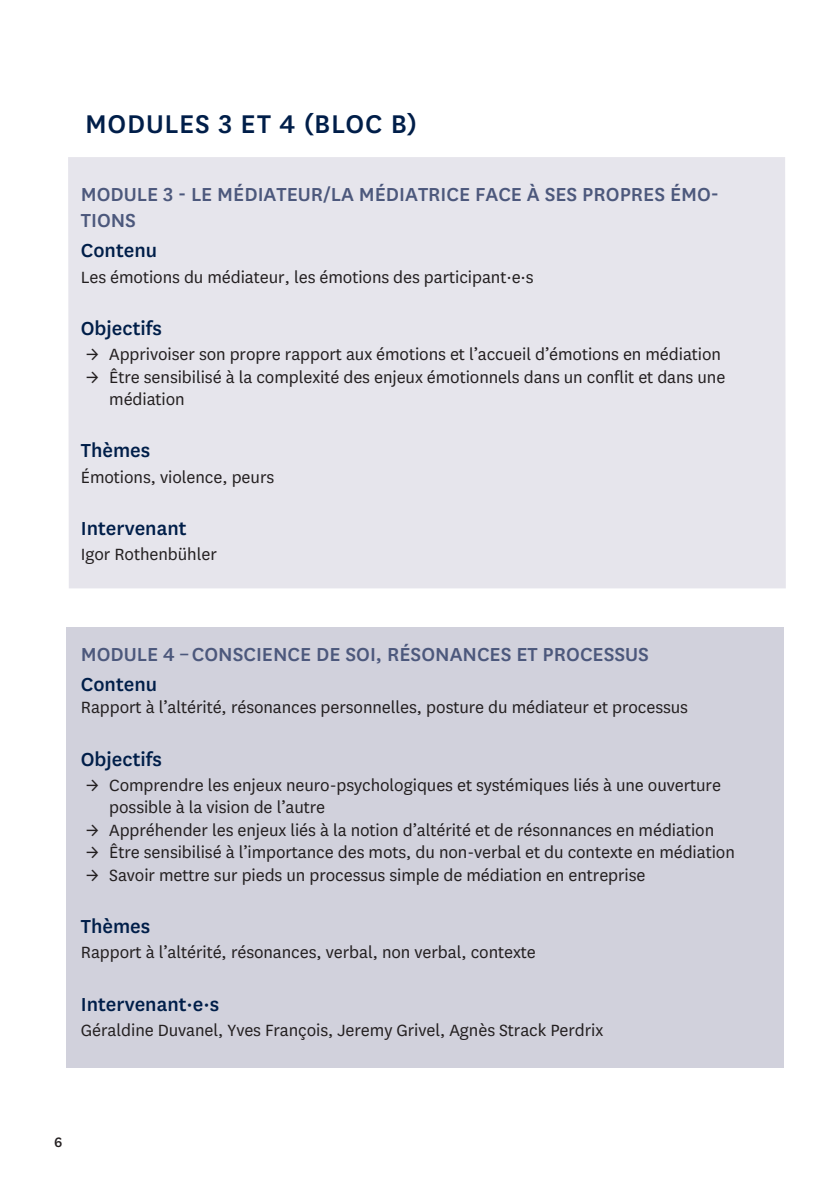
<style>
.page{position:relative;width:840px;height:1191px;background:#fff}
.page>*{position:absolute;margin:0;border:0;box-sizing:border-box;transform-origin:0 0}
.t1{font:500 30px "National Uni Fr";letter-spacing:.025em;color:#001e49}
.Titre_2{font:500 22px "National Uni Fr";color:#001e49}
.Paragraphe_texte{font:500 22px/26px "National Uni Fr";color:#4c587c}
.Titre_intermédiaire{font:500 22px "National Uni Fr";color:#4c587c}
.Paragraphe_texte-2{font:500 22px "National Uni Fr";color:#001e49}
.Paragraphe_texte-3{font:19px/22.4px "National Uni Fr";letter-spacing:-.005em;color:#231f20}
.Paragraphe_texte-4{font:500 16px "National Uni Fr";color:#231f20}
</style>
<div class="page">
<div style="left:68px;top:157px;width:717px;height:431px;background:#e6e5ec"></div>
<div style="left:67px;top:626px;width:716px;height:441px;background:#d1d1dc"></div>
<p class="t1" style="left:85px;top:103px;width:333px">MODULES 3 ET 4 (BLOC B)</p>
<p class="Paragraphe_texte" style="left:81px;top:180px;width:639px">MODULE 3 - LE MÉDIATEUR/LA MÉDIATRICE FACE À SES PROPRES ÉMO-<br>TIONS</p>
<p class="Titre_2" style="left:81px;top:236px;width:78px">Contenu</p>
<p class="Paragraphe_texte-3" style="left:81px;top:265px;width:454px">Les émotions du médiateur, les émotions des participant·e·s</p>
<p class="Titre_2" style="left:81px;top:313px;width:82px">Objectifs</p>
<p class="Paragraphe_texte-3" style="left:86px;top:342px;width:635px">→ Apprivoiser son propre rapport aux émotions et l’accueil d’émotions en médiation</p>
<p class="Paragraphe_texte-3" style="left:109px;top:365px;width:617px;text-indent:-23px">→ Être sensibilisé à la complexité des enjeux émotionnels dans un conflit et dans une médiation</p>
<p class="Titre_2" style="left:81px;top:436px;width:71px">Thèmes</p>
<p class="Paragraphe_texte-3" style="left:81px;top:465px;width:195px">Émotions, violence, peurs</p>
<p class="Titre_2" style="left:81px;top:513px;width:107px">Intervenant</p>
<p class="Paragraphe_texte-3" style="left:81px;top:542px;width:137px">Igor Rothenbühler</p>
<p class="Titre_intermédiaire" style="left:81px;top:639px;width:569px">MODULE 4 – CONSCIENCE DE SOI, RÉSONANCES ET PROCESSUS</p>
<p class="Paragraphe_texte-2" style="left:81px;top:669px;width:78px">Contenu</p>
<p class="Paragraphe_texte-3" style="left:81px;top:695px;width:608px">Rapport à l’altérité, résonances personnelles, posture du médiateur et processus</p>
<p class="Titre_2" style="left:81px;top:744px;width:82px">Objectifs</p>
<p class="Paragraphe_texte-3" style="left:109px;top:773px;width:613px;text-indent:-23px">→ Comprendre les enjeux neuro-psychologiques et systémiques liés à une ouverture possible à la vision de l’autre</p>
<p class="Paragraphe_texte-3" style="left:86px;top:818px;width:628px">→ Appréhender les enjeux liés à la notion d’altérité et de résonnances en médiation</p>
<p class="Paragraphe_texte-3" style="left:86px;top:840px;width:649px">→ Être sensibilisé à l’importance des mots, du non-verbal et du contexte en médiation</p>
<p class="Paragraphe_texte-3" style="left:86px;top:862px;width:560px">→ Savoir mettre sur pieds un processus simple de médiation en entreprise</p>
<p class="Titre_2" style="left:81px;top:911px;width:71px">Thèmes</p>
<p class="Paragraphe_texte-3" style="left:81px;top:940px;width:456px">Rapport à l’altérité, résonances, verbal, non verbal, contexte</p>
<p class="Titre_2" style="left:81px;top:989px;width:140px">Intervenant·e·s</p>
<p class="Paragraphe_texte-3" style="left:81px;top:1018px;width:523px">Géraldine Duvanel, Yves François, Jeremy Grivel, Agnès Strack Perdrix</p>
<p class="Paragraphe_texte-4" style="left:54px;top:1131px;width:10px">6</p>
</div>
